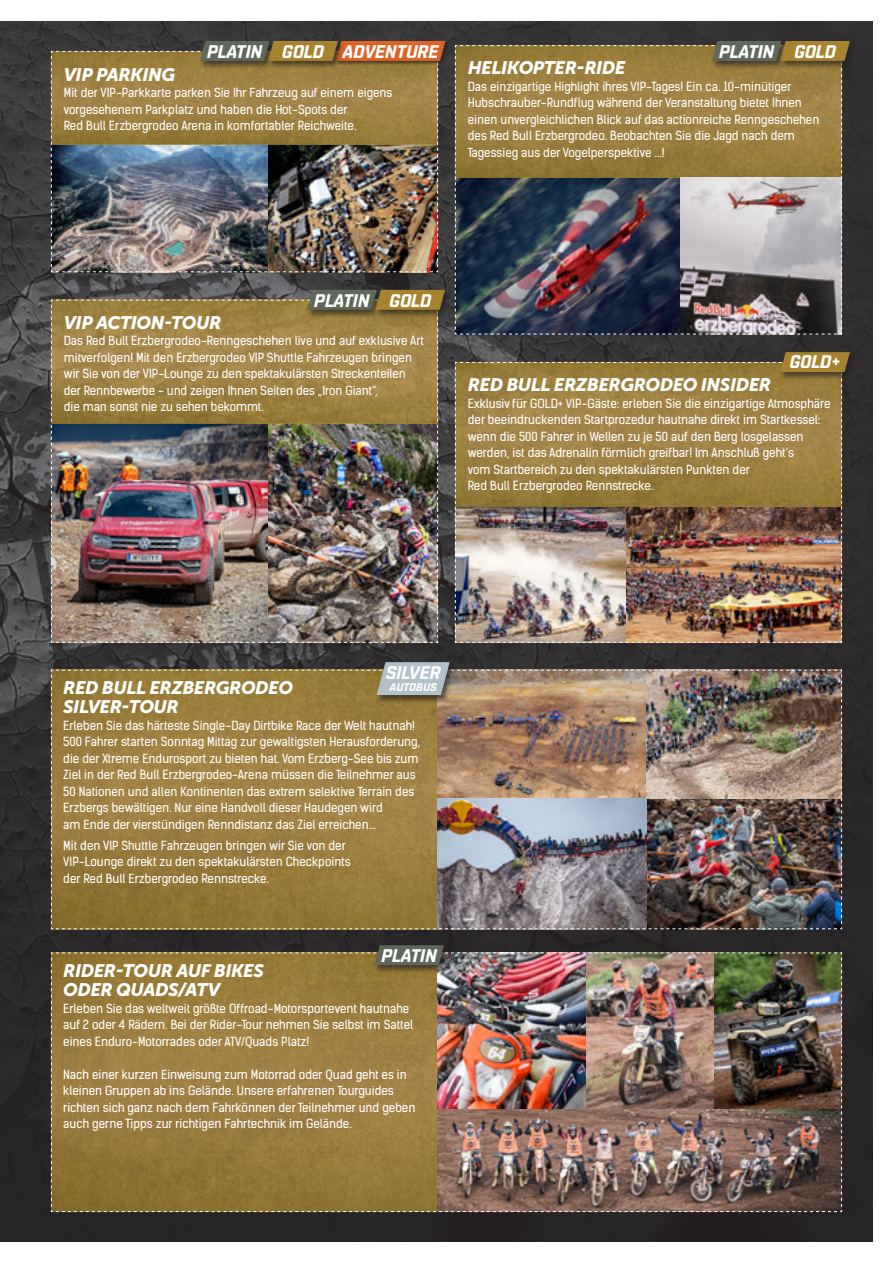
<style>
.page{position:relative;width:893px;height:1263px;background:#fff}
.page>*{position:absolute;margin:0;border:0;box-sizing:border-box;transform-origin:0 0}
.t1{font:italic 700 18.3px "Shentox";color:#fff}
.t2{font:italic 18px "Museo Sans 900";letter-spacing:-.025em;color:#fff}
.t3{font:12px/16.5px "Kelson Sans";color:#fff}
.t4{font:italic 700 11.25px "Shentox";color:#fff}
</style>
<div class="page">
<img style="left:0;top:21px;width:873px;height:1221px">
<div style="left:335px;top:41px;width:114px;height:24px;background:#343435"></div>
<div style="left:198px;top:40px;width:147px;height:29px;background:#3a3a3a"></div>
<img style="left:51px;top:41px;width:394px;height:231px">
<div style="left:373px;top:944px;width:78px;height:29px;background:#231f20"></div>
<img style="left:51px;top:945px;width:791px;height:267px">
<div style="left:779px;top:351px;width:77px;height:29px;background:#2e2c2d"></div>
<img style="left:455px;top:352px;width:395px;height:291px">
<div style="left:710px;top:40px;width:147px;height:29px;background:#2f2d2e"></div>
<img style="left:455px;top:41px;width:395px;height:294px">
<div style="left:375px;top:661px;width:81px;height:42px;background:#2f2e2f"></div>
<img style="left:51px;top:662px;width:791px;height:267px">
<div style="left:305px;top:288px;width:147px;height:30px;background:#231f20;opacity:.65"></div>
<img style="left:51px;top:290px;width:394px;height:353px">
<p class="t1" style="left:207px;top:41px;width:57px">PLATIN</p>
<p class="t1" style="left:282px;top:41px;width:44px">GOLD</p>
<p class="t1" style="left:343px;top:41px;width:97px">ADVENTURE</p>
<p class="t2" style="left:64px;top:64px;width:113px">VIP PARKING</p>
<p class="t3" style="left:64px;top:85px;width:330px">Mit der VIP-Parkkarte parken Sie Ihr Fahrzeug auf einem eigens</p>
<p class="t3" style="left:64px;top:101px;width:285px">vorgesehenem Parkplatz und haben die Hot-Spots der</p>
<p class="t3" style="left:64px;top:118px;width:294px">Red Bull Erzbergrodeo Arena in komfortabler Reichweite.</p>
<p class="t1" style="left:719px;top:41px;width:57px">PLATIN</p>
<p class="t1" style="left:794px;top:41px;width:44px">GOLD</p>
<p class="t2" style="left:468px;top:58px;width:159px">HELIKOPTER-RIDE</p>
<p class="t3" style="left:468px;top:78px;width:325px">Das einzigartige Highlight ihres VIP-Tages! Ein ca. 10-minütiger</p>
<p class="t3" style="left:468px;top:95px;width:336px">Hubschrauber-Rundflug während der Veranstaltung bietet Ihnen</p>
<p class="t3" style="left:468px;top:111px;width:353px">einen unvergleichlichen Blick auf das actionreiche Renngeschehen</p>
<p class="t3" style="left:468px;top:128px;width:329px">des Red Bull Erzbergrodeo. Beobachten Sie die Jagd nach dem</p>
<p class="t3" style="left:468px;top:144px;width:198px">Tagessieg aus der Vogelperspektive ...!</p>
<p class="t1" style="left:314px;top:290px;width:57px">PLATIN</p>
<p class="t1" style="left:389px;top:290px;width:44px">GOLD</p>
<p class="t2" style="left:64px;top:312px;width:159px">VIP ACTION-TOUR</p>
<p class="t3" style="left:64px;top:333px;width:362px">Das Red Bull Erzbergrodeo-Renngeschehen live und auf exklusive Art mitverfolgen! Mit den Erzbergrodeo VIP Shuttle Fahrzeugen bringen wir Sie von der VIP-Lounge zu den spektakulärsten Streckenteilen</p>
<p class="t3" style="left:64px;top:382px;width:315px">der Rennbewerbe - und zeigen Ihnen Seiten des „Iron Giant“,</p>
<p class="t3" style="left:64px;top:399px;width:202px">die man sonst nie zu sehen bekommt.</p>
<p class="t1" style="left:789px;top:351px;width:53px">GOLD+</p>
<p class="t2" style="left:468px;top:375px;width:305px">RED BULL ERZBERGRODEO INSIDER</p>
<p class="t3" style="left:468px;top:395px;width:364px">Exklusiv für GOLD+ VIP-Gäste: erleben Sie die einzigartige Atmosphäre der beeindruckenden Startprozedur hautnahe direkt im Startkessel: wenn die 500 Fahrer in Wellen zu je 50 auf den Berg losgelassen werden, ist das Adrenalin förmlich greifbar! Im Anschluß geht‘s</p>
<p class="t3" style="left:468px;top:461px;width:284px">vom Startbereich zu den spektakulärsten Punkten der</p>
<p class="t3" style="left:468px;top:477px;width:187px">Red Bull Erzbergrodeo Rennstrecke.</p>
<p class="t1" style="left:386px;top:662px;width:56px">SILVER</p>
<p class="t4" style="left:390px;top:681px;width:48px">AUTOBUS</p>
<p class="t2" style="left:63px;top:677px;width:231px">RED BULL ERZBERGRODEO</p>
<p class="t2" style="left:63px;top:697px;width:117px">SILVER-TOUR</p>
<p class="t3" style="left:63px;top:717px;width:353px">Erleben Sie das härteste Single-Day Dirtbike Race der Welt hautnah!</p>
<p class="t3" style="left:63px;top:734px;width:358px">500 Fahrer starten Sonntag Mittag zur gewaltigsten Herausforderung, die der Xtreme Endurosport zu bieten hat. Vom Erzberg-See bis zum Ziel in der Red Bull Erzbergrodeo-Arena müssen die Teilnehmer aus 50 Nationen und allen Kontinenten das extrem selektive Terrain des</p>
<p class="t3" style="left:63px;top:800px;width:321px">Erzbergs bewältigen. Nur eine Handvoll dieser Haudegen wird</p>
<p class="t3" style="left:63px;top:816px;width:314px">am Ende der vierstündigen Renndistanz das Ziel erreichen...</p>
<p class="t3" style="left:63px;top:837px;width:284px">Mit den VIP Shuttle Fahrzeugen bringen wir Sie von der</p>
<p class="t3" style="left:63px;top:854px;width:289px">VIP-Lounge direkt zu den spektakulärsten Checkpoints</p>
<p class="t3" style="left:63px;top:870px;width:207px">der Red Bull Erzbergrodeo Rennstrecke.</p>
<p class="t1" style="left:382px;top:945px;width:57px">PLATIN</p>
<p class="t2" style="left:63px;top:960px;width:202px">RIDER-TOUR AUF BIKES</p>
<p class="t2" style="left:63px;top:980px;width:158px">ODER QUADS/ATV</p>
<p class="t3" style="left:63px;top:1000px;width:348px">Erleben Sie das weltweit größte Offroad-Motorsportevent hautnahe</p>
<p class="t3" style="left:63px;top:1016px;width:352px">auf 2 oder 4 Rädern. Bei der Rider-Tour nehmen Sie selbst im Sattel eines Enduro-Motorrades oder ATV/Quads Platz!</p>
<p class="t3" style="left:63px;top:1066px;width:345px">Nach einer kurzen Einweisung zum Motorrad oder Quad geht es in kleinen Gruppen ab ins Gelände. Unsere erfahrenen Tourguides</p>
<p class="t3" style="left:63px;top:1099px;width:354px">richten sich ganz nach dem Fahrkönnen der Teilnehmer und geben auch gerne Tipps zur richtigen Fahrtechnik im Gelände.</p>
</div>
